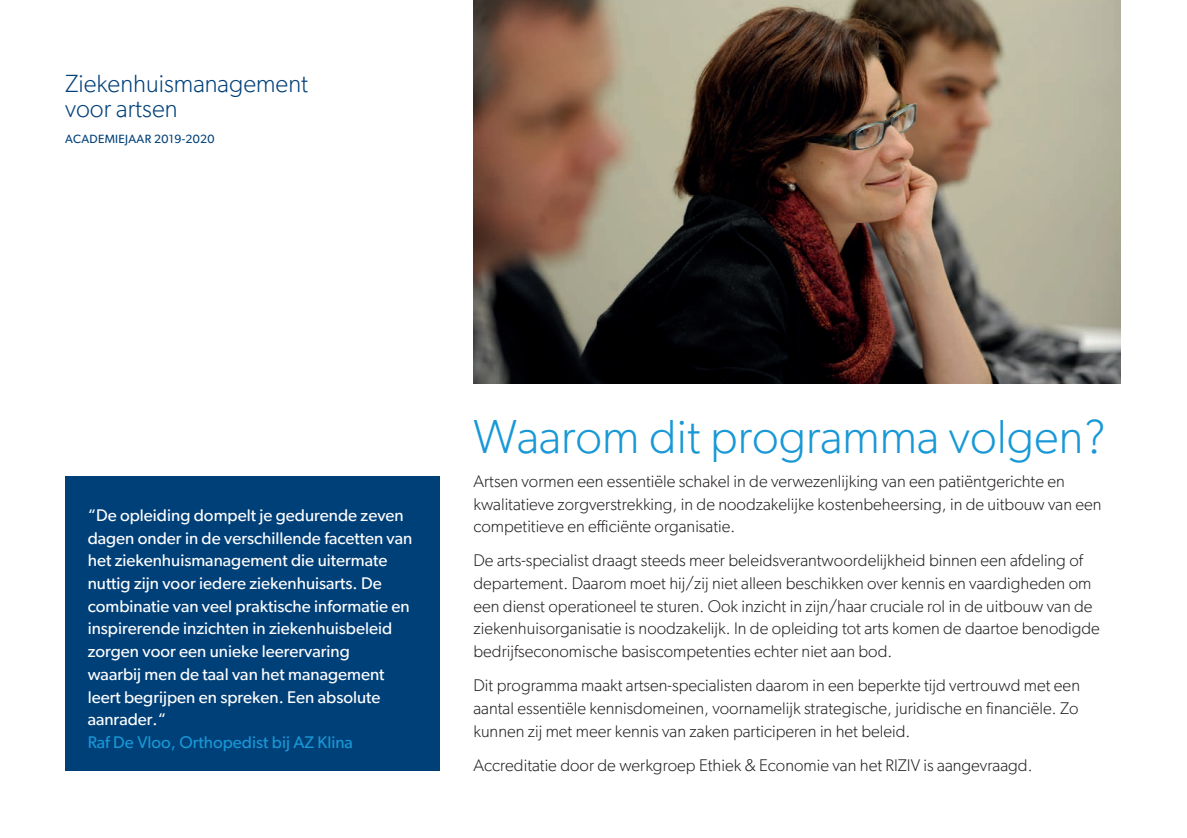
<style>
.page{position:relative;width:1187px;height:838px;background:#fff}
.page>*{position:absolute;margin:0;border:0;box-sizing:border-box;transform-origin:0 0}
.t1{font:300 48px "Gibson";color:#1898d6}
.t2{font:300 25px/25px "Gibson";color:#004079}
.t3{font:300 17px/22.6px "Gibson";color:#231f20}
.t4{font:17px/22.6px "Gibson";color:#fff}
.t5{font:17px "Gibson";color:#1898d6}
.t6{font:12px "Gibson";letter-spacing:.025em;color:#004079}
</style>
<div class="page">
<div style="left:65px;top:476px;width:374px;height:294px;background:#004079"></div>
<img style="left:473px;top:0;width:646px;height:383px">
<h2 class="t2" style="left:65px;top:71px;width:244px">Ziekenhuismanagement voor artsen</h2>
<p class="t6" style="left:65px;top:132px;width:151px">ACADEMIEJAAR 2019-2020</p>
<p class="t4" style="left:88px;top:503px;width:326px">“De opleiding dompelt je gedurende zeven dagen onder in de verschillende facetten van het ziekenhuismanagement die uitermate nuttig zijn voor iedere ziekenhuisarts. De combinatie van veel praktische informatie en inspirerende inzichten in ziekenhuisbeleid zorgen voor een unieke leerervaring<br>waarbij men de taal van het management leert begrijpen en spreken. Een absolute aanrader.“</p>
<p class="t5" style="left:88px;top:732px;width:267px">Raf De Vloo, Orthopedist bij AZ Klina</p>
<h1 class="t1" style="left:473px;top:407px;width:633px">Waarom dit programma volgen?</h1>
<p class="t3" style="left:473px;top:470px;width:629px">Artsen vormen een essentiële schakel in de verwezenlijking van een patiëntgerichte en kwalitatieve zorgverstrekking, in de noodzakelijke kostenbeheersing, in de uitbouw van een competitieve en efficiënte organisatie.</p>
<p class="t3" style="left:473px;top:549px;width:628px">De arts-specialist draagt steeds meer beleidsverantwoordelijkheid binnen een afdeling of departement. Daarom moet hij/zij niet alleen beschikken over kennis en vaardigheden om een dienst operationeel te sturen. Ook inzicht in zijn/haar cruciale rol in de uitbouw van de ziekenhuisorganisatie is noodzakelijk. In de opleiding tot arts komen de daartoe benodigde bedrijfseconomische basiscompetenties echter niet aan bod.</p>
<p class="t3" style="left:473px;top:674px;width:608px;text-align:justify">Dit programma maakt artsen-specialisten daarom in een beperkte tijd vertrouwd met een aantal essentiële kennisdomeinen, voornamelijk strategische, juridische en financiële. Zo kunnen zij met meer kennis van zaken participeren in het beleid.</p>
<p class="t3" style="left:473px;top:753px;width:560px">Accreditatie door de werkgroep Ethiek &amp; Economie van het RIZIV is aangevraagd.</p>
</div>
